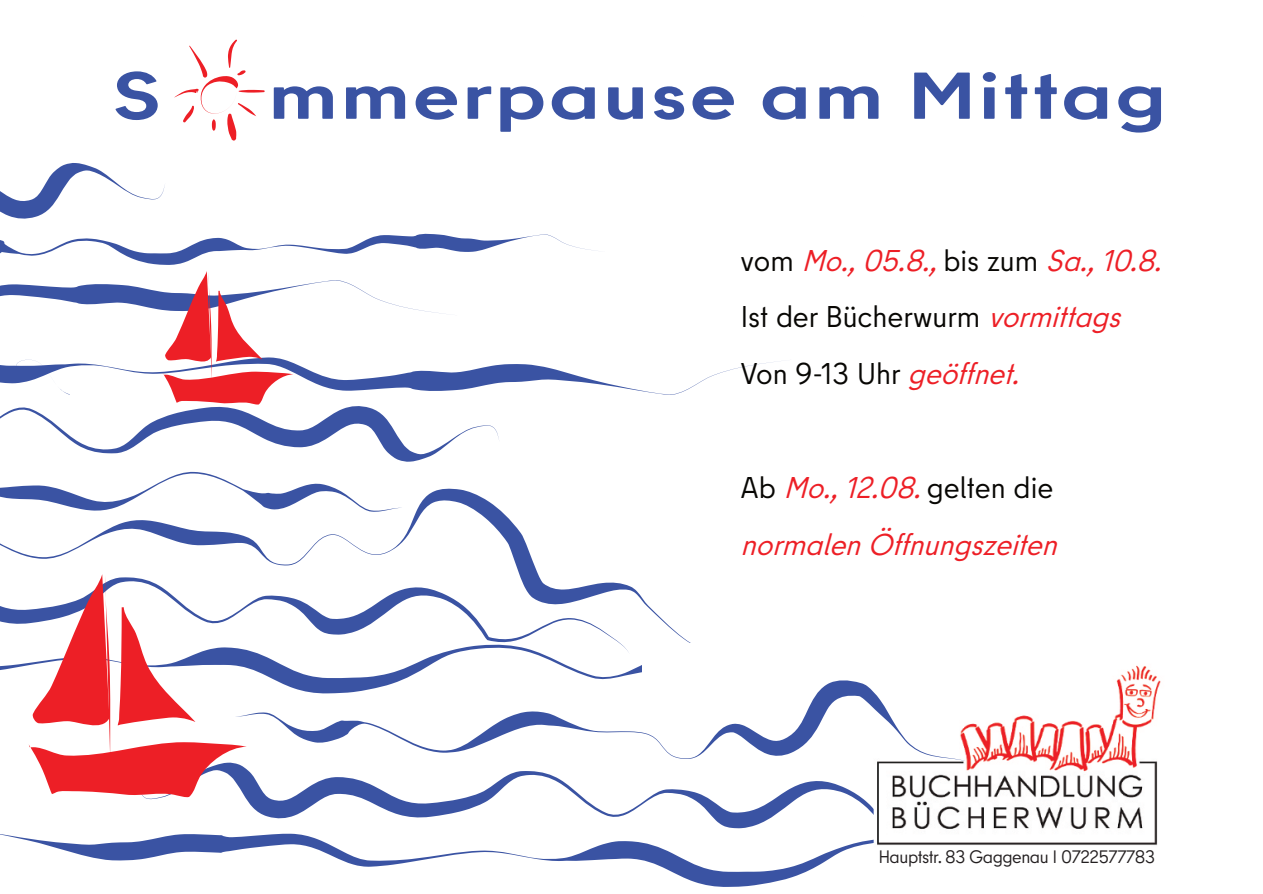
<style>
.page{position:relative;width:1263px;height:894px;background:#fff}
.page>*{position:absolute;margin:0;border:0;box-sizing:border-box;transform-origin:0 0}
.t1{font:700 66px "Berlin Type";letter-spacing:.025em;color:#3a53a3;scale:1.35 1}
.t2{font:italic 30px/56.8px "Berlin Type";color:#ed1f26}
.t3{font:18px "Berlin Type";letter-spacing:-.025em;color:#231f20}
.s1{font-style:normal;color:#080704}
</style>
<div class="page">
<svg style="left:145px;top:781px;width:728px;height:47px"></svg>
<svg style="left:0;top:828px;width:873px;height:58px"></svg>
<svg style="left:0;top:488px;width:538px;height:86px"></svg>
<svg style="left:500px;top:361px;width:278px;height:34px"></svg>
<svg style="left:0;top:471px;width:402px;height:71px"></svg>
<svg style="left:0;top:574px;width:769px;height:224px"></svg>
<svg style="left:0;top:271px;width:500px;height:190px"></svg>
<div style="left:642px;top:643px;width:140px;height:59px;background:#fff"></div>
<svg style="left:174px;top:40px;width:91px;height:101px"></svg>
<img style="left:873px;top:665px;width:288px;height:181px">
<svg style="left:235px;top:679px;width:730px;height:81px"></svg>
<svg style="left:0;top:163px;width:596px;height:102px"></svg>
<h1 class="t1" style="left:112px;top:72px;width:38px">S</h1>
<h1 class="t1" style="left:268px;top:72px;width:667px">mmerpause am Mittag</h1>
<p class="t2" style="left:740px;top:236px;width:430px"><span class="s1">vo m</span> Mo., 05.8., <span class="s1">b i s z u m</span> Sa., 10.8.<br><span class="s1">Ist der Bücherwurm</span> vormittags<br><span class="s1">Von 9-13 Uhr</span> geöffnet.</p>
<p class="t2" style="left:740px;top:463px;width:325px"><span class="s1">Ab</span> Mo.,12.08.<span class="s1">gelten die </span>normalen Öffnungszeiten</p>
<p class="t3" style="left:878px;top:849px;width:278px">Hauptstr. 83 Gaggenau I 0722577783</p>
</div>
